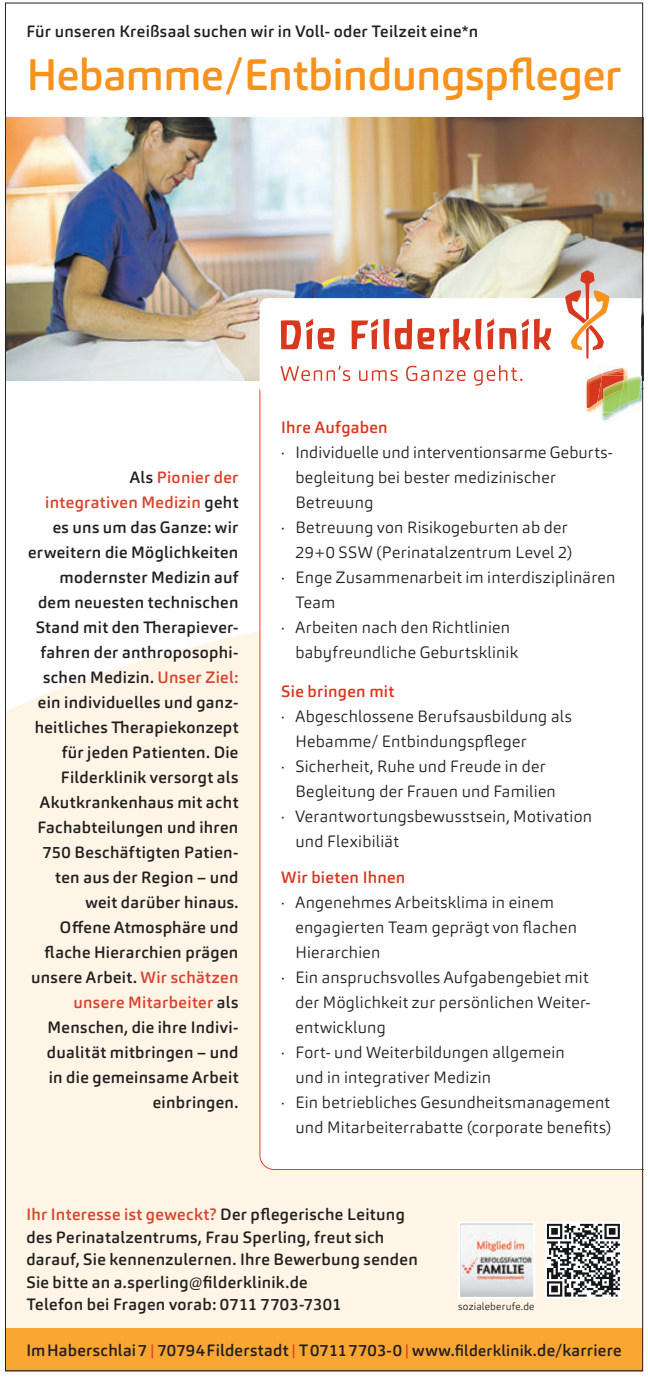
<style>
.page{position:relative;width:648px;height:1377px;background:#fff}
.page>*{position:absolute;margin:0;border:0;box-sizing:border-box;transform-origin:0 0}
.t1{font:500 43.5px "Carnas";letter-spacing:-.015em;color:#f7931d}
.t2{font:500 16.25px/25px "Carnas";letter-spacing:.02em;color:#231f20}
.t3{font:300 16.25px "Carnas";letter-spacing:.02em;color:#231f20}
.t4{font:500 16.25px "Carnas";letter-spacing:.02em;color:#d8381e}
.t5{font:300 10.25px "Carnas";letter-spacing:.025em;color:#231f20}
.s1{color:#db422a}
.s2{font-size:15.5px;color:#db422a}
.s3{font-size:15.5px}
</style>
<div class="page">
<div style="left:7px;top:1280px;width:634px;height:47px;background:#fef5e7"></div>
<div style="left:7px;top:631px;width:634px;height:649px;background:#fef5e7"></div>
<div style="left:5px;top:1327px;width:638px;height:43px;background:#faa633"></div>
<svg style="left:544px;top:1220px;width:79px;height:79px"></svg>
<svg style="left:457px;top:1220px;width:79px;height:79px"></svg>
<svg style="left:259px;top:388px;width:385px;height:782px"></svg>
<img style="left:7px;top:117px;width:634px;height:263px">
<img style="left:634px;top:414px;width:8px;height:7px">
<img style="left:595px;top:414px;width:39px;height:8px">
<img style="left:603px;top:414px;width:37px;height:2px">
<svg style="left:260px;top:270px;width:382px;height:144px"></svg>
<p class="t2" style="left:26px;top:21px;width:453px">Für unseren Kreißsaal suchen wir in Voll- oder Teilzeit eine*n</p>
<h1 class="t1" style="left:26px;top:59px;width:596px">Hebamme/Entbindungspfleger</h1>
<p class="t2" style="left:28px;top:466px;width:212px;text-align:right">Als <span class="s1">Pionier der<br>integrativen Medizin</span> geht es uns um das Ganze: wir erweitern die Möglichkeiten modernster Medizin auf dem neuesten technischen<br>Stand mit den Therapiever&shy;fahren der anthroposophi&shy;schen Medizin. <span class="s1">Unser Ziel: </span>ein individuelles und ganz&shy;heitliches Therapiekonzept für jeden Patienten. Die<br>Filderklinik versorgt als<br>Akutkrankenhaus mit acht<br>Fachabteilungen und ihren<br>750 Beschäftigten Patien&shy;ten aus der Region – und weit darüber hinaus.<br>Offene Atmosphäre und flache Hierarchien prägen unsere Arbeit. <span class="s1">Wir schätzen unsere Mitarbeiter</span> als<br>Menschen, die ihre Indivi&shy;dualität mitbringen – und<br>in die gemeinsame Arbeit einbringen.</p>
<p class="t4" style="left:281px;top:421px;width:108px">Ihre Aufgaben</p>
<p class="t3" style="left:281px;top:446px;width:333px">· Individuelle und interventionsarme Geburts-</p>
<p class="t3" style="left:295px;top:471px;width:262px">begleitung bei bester medizinischer</p>
<p class="t3" style="left:295px;top:496px;width:79px">Betreuung</p>
<p class="t3" style="left:281px;top:521px;width:288px">· Betreuung von Risikogeburten ab der</p>
<p class="t3" style="left:295px;top:546px;width:278px">29+0 SSW (Perinatalzentrum Level 2)</p>
<p class="t3" style="left:281px;top:571px;width:336px">· Enge Zusammenarbeit im inter disziplinären</p>
<p class="t3" style="left:295px;top:596px;width:42px">Team</p>
<p class="t3" style="left:281px;top:621px;width:230px">· Arbeiten nach den Richtlinien</p>
<p class="t3" style="left:295px;top:646px;width:224px">babyfreundliche Geburtsklinik</p>
<p class="t4" style="left:281px;top:685px;width:115px">Sie bringen mit</p>
<p class="t3" style="left:281px;top:710px;width:292px">· Abgeschlossene Berufsausbildung als</p>
<p class="t3" style="left:295px;top:735px;width:233px">Hebamme/ Entbindungspfleger</p>
<p class="t3" style="left:281px;top:760px;width:266px">· Sicherheit, Ruhe und Freude in der</p>
<p class="t3" style="left:295px;top:785px;width:262px">Begleitung der Frauen und Familien</p>
<p class="t3" style="left:281px;top:810px;width:312px">· Verantwortungsbewusstsein, Motivation</p>
<p class="t3" style="left:295px;top:835px;width:105px">und Flexibiliät</p>
<p class="t4" style="left:281px;top:871px;width:126px">Wir bieten Ihnen</p>
<p class="t3" style="left:281px;top:896px;width:274px">· Angenehmes Arbeitsklima in einem</p>
<p class="t3" style="left:295px;top:921px;width:283px">engagierten Team geprägt von flachen</p>
<p class="t3" style="left:295px;top:946px;width:87px">Hierarchien</p>
<p class="t3" style="left:281px;top:971px;width:309px">· Ein anspruchsvolles Aufgabengebiet mit</p>
<p class="t3" style="left:295px;top:996px;width:297px">der Möglichkeit zur persönlichen Weiter-</p>
<p class="t3" style="left:295px;top:1021px;width:92px">entwicklung</p>
<p class="t3" style="left:281px;top:1046px;width:285px">· Fort- und Weiterbildungen allgemein</p>
<p class="t3" style="left:295px;top:1071px;width:197px">und in integrativer Medizin</p>
<p class="t3" style="left:281px;top:1096px;width:330px">· Ein betriebliches Gesundheits management</p>
<p class="t3" style="left:295px;top:1121px;width:317px">und Mitarbeiterrabatte (corporate benefits)</p>
<p class="t2" style="left:26px;top:1205px;width:393px;line-height:22.5px"><span class="s1">Ihr Interesse ist geweckt?</span> Der pflegerische Leitung des Perinatalzentrums, Frau Sperling, freut sich darauf, Sie kennen zulernen. Ihre Bewerbung senden Sie bitte an a.sperling@filderklinik.de<br>Telefon bei Fragen vorab: 0711 7703-7301</p>
<p class="t5" style="left:458px;top:1302px;width:78px">sozialeberufe.de</p>
<p class="t2" style="left:26px;top:1339px;width:597px">Im Haberschlai 7 <span class="s2">|</span> 70794 Filderstadt <span class="s2">|</span> T 0711 7703-0 <span class="s2">|</span> www.<span class="s3">filderklinik</span>.de/karriere</p>
</div>
